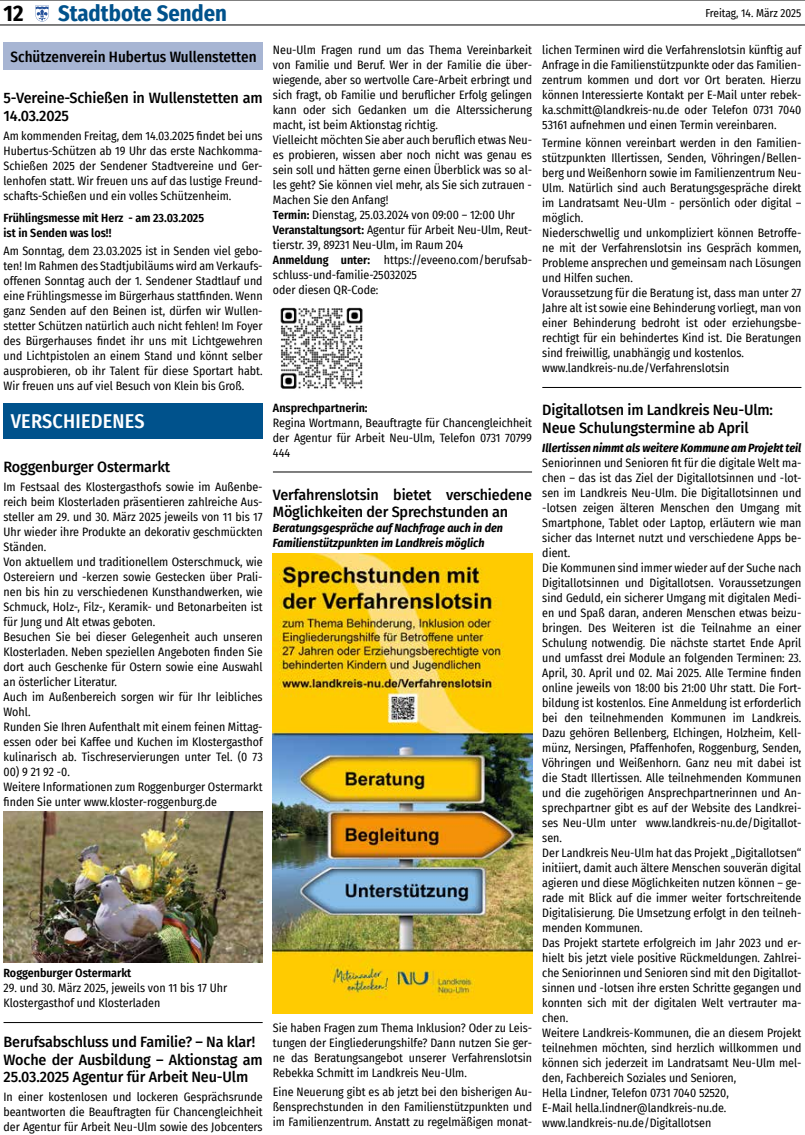
<style>
.page{position:relative;width:805px;height:1135px;background:#fff}
.page>*{position:absolute;margin:0;border:0;box-sizing:border-box;transform-origin:0 0}
.t1{font:700 22.5px "Fira Sans Condensed";color:#00528c}
.t2{font:700 22.5px "Fira Sans Condensed";color:#000}
.t3{font:500 20px "Fira Sans Condensed";letter-spacing:.01em;color:#fff}
.t4{font:500 15px/17.5px "Fira Sans";letter-spacing:-.01em;color:#000;scale:.96 1}
.t5{font:500 15px "Fira Sans Condensed";color:#000}
.t6{font:11.88px/15px "Fira Sans Condensed";color:#000;text-align:justify}
.t7{font:italic 700 11.88px/15px "Fira Sans Condensed";color:#000}
.t8{font:600 11.88px/15px "Fira Sans Condensed";color:#000}
.t9{font:11.25px "Fira Sans Condensed";color:#000}
.s1{font-weight:600}
</style>
<div class="page">
<hr style="left:0;top:25px;width:804px;height:1px;background:#000">
<hr style="left:0;top:0;width:804px;height:1px;background:#000">
<svg style="left:36px;top:5px;width:13px;height:17px"></svg>
<hr style="left:542px;top:387px;width:259px;height:1px;background:#000">
<hr style="left:273px;top:472px;width:259px;height:1px;background:#000">
<img style="left:280px;top:307px;width:83px;height:82px">
<img style="left:273px;top:553px;width:259px;height:461px">
<hr style="left:4px;top:1022px;width:258px;height:1px;background:#000">
<div style="left:4px;top:43px;width:258px;height:27px;background:#a7b5d3"></div>
<div style="left:4px;top:403px;width:258px;height:36px;background:#00528c"></div>
<img style="left:4px;top:812px;width:258px;height:150px">
<h1 class="t2" style="left:4px;top:-6px;width:21px">12</h1>
<h1 class="t1" style="left:58px;top:-6px;width:170px">Stadtbote Senden</h1>
<p class="t9" style="left:705px;top:4px;width:97px">Freitag, 14. März 2025</p>
<p class="t6" style="left:542px;top:42px;width:260px">lichen Terminen wird die Verfahrenslotsin künftig auf Anfrage in die Familienstützpunkte oder das Familien&shy;zentrum kommen und dort vor Ort beraten. Hierzu können Interessierte Kontakt per E-Mail unter rebek&shy;ka.schmitt@landkreis-nu.de oder Telefon 0731 7040<br>53161 aufnehmen und einen Termin vereinbaren.</p>
<p class="t6" style="left:542px;top:135px;width:260px;text-align:left">Termine können vereinbart werden in den Familien&shy;stützpunkten Illertissen, Senden, Vöhringen/Bellen&shy;berg und Weißenhorn sowie im Familienzentrum Neu-Ulm. Natürlich sind auch Beratungsgespräche direkt im Landratsamt Neu-Ulm - persönlich oder digital – möglich.<br>Niederschwellig und unkompliziert können Betroffe&shy;ne mit der Verfahrenslotsin ins Gespräch kommen, Probleme ansprechen und gemeinsam nach Lösungen und Hilfen suchen.<br>Voraussetzung für die Beratung ist, dass man unter 27<br>Jahre alt ist sowie eine Behinderung vorliegt, man von einer Behinderung bedroht ist oder erziehungsbe&shy;rechtigt für ein behindertes Kind ist. Die Beratungen sind freiwillig, unabhängig und kostenlos. www.landkreis-nu.de/Verfahrenslotsin</p>
<p class="t4" style="left:542px;top:401px;width:242px">Digitallotsen im Landkreis Neu-Ulm:<br>Neue Schulungstermine ab April</p>
<p class="t7" style="left:542px;top:439px;width:260px">Illertissen nimmt als weitere Kommune am Projekt teil</p>
<p class="t6" style="left:542px;top:454px;width:260px;text-align:left">Seniorinnen und Senioren fit für die digitale Welt ma&shy;chen – das ist das Ziel der Digitallotsinnen und -lot&shy;sen im Landkreis Neu-Ulm. Die Digitallotsinnen und -lotsen zeigen älteren Menschen den Umgang mit Smartphone, Tablet oder Laptop, erläutern wie man sicher das Internet nutzt und verschiedene Apps be&shy;dient.<br>Die Kommunen sind immer wieder auf der Suche nach Digitallotsinnen und Digitallotsen. Voraussetzungen sind Geduld, ein sicherer Umgang mit digitalen Medi&shy;en und Spaß daran, anderen Menschen etwas beizu&shy;bringen. Des Weiteren ist die Teilnahme an einer Schulung notwendig. Die nächste startet Ende April und umfasst drei Module an folgenden Terminen: 23.<br>April, 30. April und 02. Mai 2025. Alle Termine finden online jeweils von 18:00 bis 21:00 Uhr statt. Die Fort&shy;bildung ist kostenlos. Eine Anmeldung ist erforderlich bei den teilnehmenden Kommunen im Landkreis.<br>Dazu gehören Bellenberg, Elchingen, Holzheim, Kell&shy;münz, Nersingen, Pfaffenhofen, Roggenburg, Senden, Vöhringen und Weißenhorn. Ganz neu mit dabei ist die Stadt Illertissen. Alle teilnehmenden Kommunen und die zugehörigen Ansprechpartnerinnen und An&shy;sprechpartner gibt es auf der Website des Landkrei&shy;ses Neu-Ulm unter www.landkreis-nu.de/Digitallot&shy;sen.<br>Der Landkreis Neu-Ulm hat das Projekt „Digitallotsen“ initiiert, damit auch ältere Menschen souverän digital agieren und diese Möglichkeiten nutzen können – ge&shy;rade mit Blick auf die immer weiter fortschreitende Digitalisierung. Die Umsetzung erfolgt in den teilneh&shy;menden Kommunen.<br>Das Projekt startete erfolgreich im Jahr 2023 und er&shy;hielt bis jetzt viele positive Rückmeldungen. Zahlrei&shy;che Seniorinnen und Senioren sind mit den Digitallot&shy;sinnen und -lotsen ihre ersten Schritte gegangen und konnten sich mit der digitalen Welt vertrauter ma&shy;chen.<br>Weitere Landkreis-Kommunen, die an diesem Projekt teilnehmen möchten, sind herzlich willkommen und können sich jederzeit im Landratsamt Neu-Ulm mel&shy;den, Fachbereich Soziales und Senioren,<br>Hella Lindner, Telefon 0731 7040 52520,<br>E-Mail hella.lindner@landkreis-nu.de. www.landkreis-nu.de/Digitallotsen</p>
<p class="t6" style="left:273px;top:42px;width:260px;text-align:left">Neu-Ulm Fragen rund um das Thema Vereinbarkeit von Familie und Beruf. Wer in der Familie die über&shy;wiegende, aber so wertvolle Care-Arbeit erbringt und sich fragt, ob Familie und beruflicher Erfolg gelingen kann oder sich Gedanken um die Alterssicherung macht, ist beim Aktionstag richtig.<br>Vielleicht möchten Sie aber auch beruflich etwas Neu&shy;es probieren, wissen aber noch nicht was genau es sein soll und hätten gerne einen Überblick was so al&shy;les geht? Sie können viel mehr, als Sie sich zutrauen - Machen Sie den Anfang!<br><span class="s1">Termin:</span> Dienstag, 25.03.2024 von 09:00 – 12:00 Uhr <span class="s1">Veranstaltungsort:</span> Agentur für Arbeit Neu-Ulm, Reut&shy;tierstr. 39, 89231 Neu-Ulm, im Raum 204<br><span class="s1">Anmeldung unter:</span> https://eveeno.com/berufsab&shy;schluss-und-familie-25032025<br>oder diesen QR-Code:</p>
<p class="t5" style="left:11px;top:44px;width:247px">Schützenverein Hubertus Wullenstetten</p>
<p class="t4" style="left:4px;top:89px;width:271px">5-Vereine-Schießen in Wullenstetten am<br>14.03.2025</p>
<p class="t6" style="left:4px;top:128px;width:260px">Am kommenden Freitag, dem 14.03.2025 findet bei uns Hubertus-Schützen ab 19 Uhr das erste Nachkomma-Schießen 2025 der Sendener Stadtvereine und Ger&shy;lenhofen statt. Wir freuen uns auf das lustige Freund&shy;schafts-Schießen und ein volles Schützenheim.</p>
<p class="t8" style="left:4px;top:209px;width:202px">Frühlingsmesse mit Herz - am 23.03.2025 ist in Senden was los!!</p>
<p class="t6" style="left:4px;top:243px;width:260px">Am Sonntag, dem 23.03.2025 ist in Senden viel gebo&shy;ten! Im Rahmen des Stadtjubiläums wird am Verkaufs&shy;offenen Sonntag auch der 1. Sendener Stadtlauf und eine Frühlingsmesse im Bürgerhaus stattfinden. Wenn ganz Senden auf den Beinen ist, dürfen wir Wullen&shy;stetter Schützen natürlich auch nicht fehlen! Im Foyer des Bürgerhauses findet ihr uns mit Lichtgewehren und Lichtpistolen an einem Stand und könnt selber ausprobieren, ob ihr Talent für diese Sportart habt.<br>Wir freuen uns auf viel Besuch von Klein bis Groß.</p>
<h2 class="t3" style="left:11px;top:405px;width:135px">VERSCHIEDENES</h2>
<p class="t4" style="left:4px;top:457px;width:175px">Roggenburger Ostermarkt</p>
<p class="t6" style="left:4px;top:479px;width:260px;text-align:left">Im Festsaal des Klostergasthofs sowie im Außenbe&shy;reich beim Klosterladen präsentieren zahlreiche Aus&shy;steller am 29. und 30. März 2025 jeweils von 11 bis 17<br>Uhr wieder ihre Produkte an dekorativ geschmückten Ständen.<br>Von aktuellem und traditionellem Osterschmuck, wie Ostereiern und -kerzen sowie Gestecken über Prali&shy;nen bis hin zu verschiedenen Kunsthandwerken, wie Schmuck, Holz-, Filz-, Keramik- und Betonarbeiten ist für Jung und Alt etwas geboten.<br>Besuchen Sie bei dieser Gelegenheit auch unseren Klosterladen. Neben speziellen Angeboten finden Sie dort auch Geschenke für Ostern sowie eine Auswahl an österlicher Literatur.<br>Auch im Außenbereich sorgen wir für Ihr leibliches Wohl.<br>Runden Sie Ihren Aufenthalt mit einem feinen Mittag&shy;essen oder bei Kaffee und Kuchen im Klostergasthof kulinarisch ab. Tischreservierungen unter Tel. (0 73</p>
<p class="t6" style="left:4px;top:764px;width:260px;text-align:left">00) 9 21 92 -0.<br>Weitere Informationen zum Roggenburger Ostermarkt finden Sie unter www.kloster-roggenburg.de</p>
<p class="t8" style="left:273px;top:399px;width:96px">Ansprechpartnerin:</p>
<p class="t6" style="left:273px;top:415px;width:260px">Regina Wortmann, Beauftragte für Chancengleichheit der Agentur für Arbeit Neu-Ulm, Telefon 0731 70799<br>444</p>
<p class="t4" style="left:273px;top:485px;width:271px">Verfahrenslotsin bietet verschiedene<br>Möglichkeiten der Sprechstunden an</p>
<p class="t7" style="left:273px;top:520px;width:231px">Beratungsgespräche auf Nachfrage auch in den<br>Familienstützpunkten im Landkreis möglich</p>
<p class="t8" style="left:4px;top:965px;width:129px">Roggenburger Ostermarkt</p>
<p class="t6" style="left:4px;top:980px;width:225px">29. und 30. März 2025, jeweils von 11 bis 17 Uhr<br>Klostergasthof und Klosterladen</p>
<p class="t4" style="left:4px;top:1032px;width:271px">Berufsabschluss und Familie? – Na klar!<br>Woche der Ausbildung – Aktionstag am<br>25.03.2025 Agentur für Arbeit Neu-Ulm</p>
<p class="t6" style="left:4px;top:1088px;width:260px">In einer kostenlosen und lockeren Gesprächsrunde beantworten die Beauftragten für Chancengleichheit der Agentur für Arbeit Neu-Ulm sowie des Jobcenters</p>
<p class="t6" style="left:273px;top:1020px;width:260px">Sie haben Fragen zum Thema Inklusion? Oder zu Leis&shy;tungen der Eingliederungshilfe? Dann nutzen Sie ger&shy;ne das Beratungsangebot unserer Verfahrenslotsin Rebekka Schmitt im Landkreis Neu-Ulm.</p>
<p class="t6" style="left:273px;top:1084px;width:260px">Eine Neuerung gibt es ab jetzt bei den bisherigen Au&shy;ßensprechstunden in den Familienstützpunkten und im Familienzentrum. Anstatt zu regelmäßigen monat-</p>
</div>
